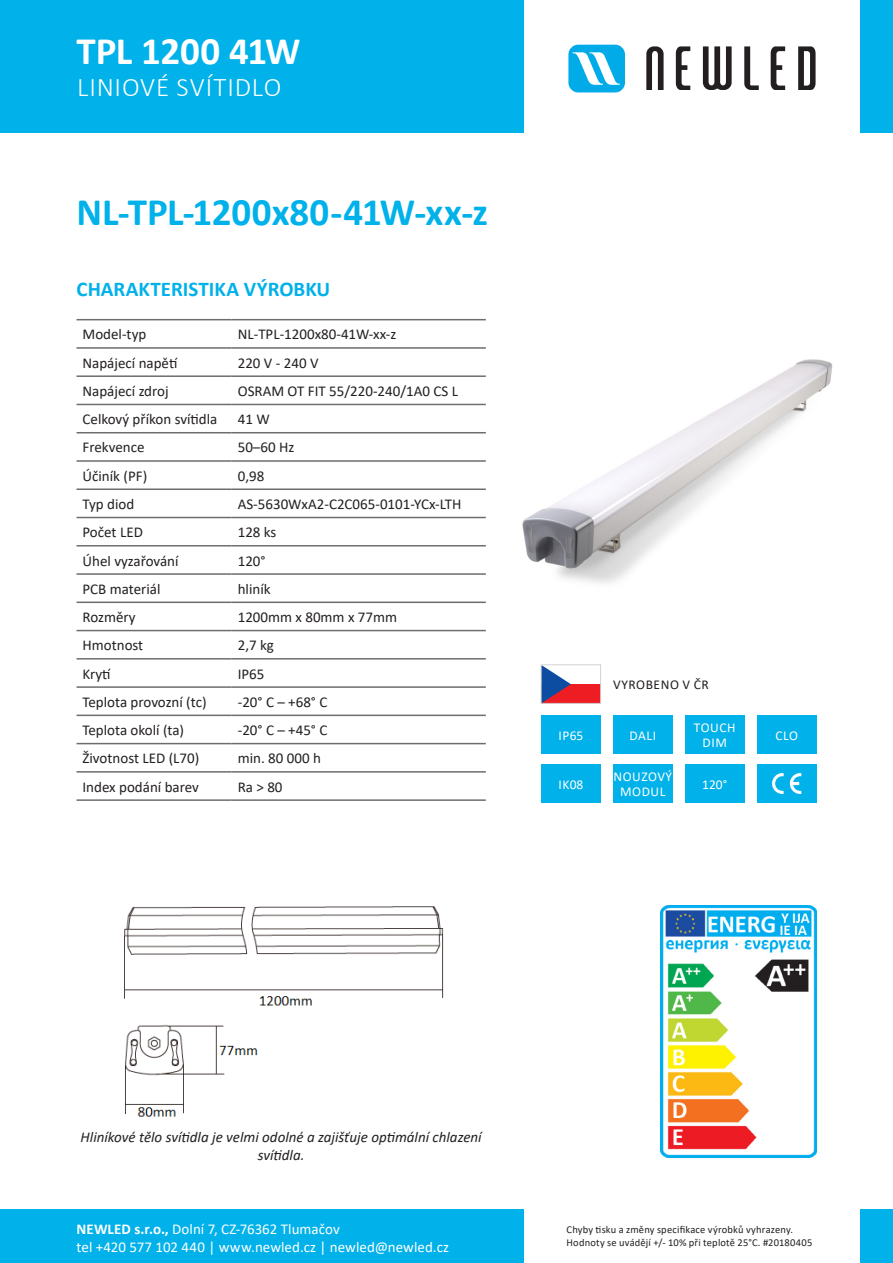
<style>
.page{position:relative;width:893px;height:1263px;background:#fff}
.page>*{position:absolute;margin:0;border:0;box-sizing:border-box;transform-origin:0 0}
.t1{font:700 39px "Calibri";letter-spacing:-.005em;color:#00b1ea}
.t2{font:700 39px "Calibri";letter-spacing:-.01em;color:#fff}
.t3{font:300 27px "Calibri";letter-spacing:.03em;color:#fff}
.t4{font:700 21px "Calibri";color:#00b1ea}
.t5{font:15px "Calibri";color:#231f20}
.t6{font:15px "Calibri";letter-spacing:.005em;color:#fff}
.t7{font:italic 15px/18px "Calibri";color:#231f20;text-align:center}
.t8{font:13.5px/15px "Calibri";letter-spacing:.04em;color:#fff;text-align:center}
.t9{font:13.5px "Calibri";letter-spacing:.04em;color:#231f20}
.t10{font:10.5px "Calibri";letter-spacing:.015em;color:#231f20}
.s1{font-weight:700}
</style>
<div class="page">
<img style="left:124px;top:906px;width:320px;height:211px">
<div style="left:0;top:0;width:523px;height:133px;background:#00b1ea"></div>
<div style="left:0;top:1210px;width:523px;height:53px;background:#00b1ea"></div>
<div style="left:861px;top:1210px;width:32px;height:53px;background:#00b1ea"></div>
<div style="left:861px;top:0;width:32px;height:133px;background:#00b1ea"></div>
<div style="left:568px;top:45px;width:57px;height:47px;background:#00abe7;border-radius:10px"></div>
<svg style="left:573px;top:52px;width:47px;height:33px"></svg>
<svg style="left:646px;top:46px;width:18px;height:44px"></svg>
<svg style="left:703px;top:46px;width:29px;height:44px"></svg>
<svg style="left:676px;top:46px;width:14px;height:44px"></svg>
<svg style="left:798px;top:46px;width:17px;height:44px"></svg>
<svg style="left:771px;top:46px;width:14px;height:44px"></svg>
<svg style="left:744px;top:46px;width:15px;height:44px"></svg>
<img style="left:660px;top:906px;width:156px;height:252px">
<img style="left:522px;top:359px;width:311px;height:224px">
<hr style="left:77px;top:319px;width:155px;height:1px;background:#6c6d70">
<hr style="left:232px;top:319px;width:254px;height:1px;background:#6c6d70">
<hr style="left:77px;top:347px;width:155px;height:2px;background:#6c6d70">
<hr style="left:232px;top:347px;width:254px;height:2px;background:#6c6d70">
<hr style="left:77px;top:375px;width:155px;height:2px;background:#6c6d70">
<hr style="left:232px;top:375px;width:254px;height:2px;background:#6c6d70">
<hr style="left:77px;top:404px;width:155px;height:1px;background:#6c6d70">
<hr style="left:232px;top:404px;width:254px;height:1px;background:#6c6d70">
<hr style="left:77px;top:432px;width:155px;height:1px;background:#6c6d70">
<hr style="left:232px;top:432px;width:254px;height:1px;background:#6c6d70">
<hr style="left:77px;top:460px;width:155px;height:2px;background:#6c6d70">
<hr style="left:232px;top:460px;width:254px;height:2px;background:#6c6d70">
<hr style="left:77px;top:488px;width:155px;height:2px;background:#6c6d70">
<hr style="left:232px;top:488px;width:254px;height:2px;background:#6c6d70">
<hr style="left:77px;top:517px;width:155px;height:1px;background:#6c6d70">
<hr style="left:232px;top:517px;width:254px;height:1px;background:#6c6d70">
<hr style="left:77px;top:545px;width:155px;height:1px;background:#6c6d70">
<hr style="left:232px;top:545px;width:254px;height:1px;background:#6c6d70">
<hr style="left:77px;top:573px;width:155px;height:2px;background:#6c6d70">
<hr style="left:232px;top:573px;width:254px;height:2px;background:#6c6d70">
<hr style="left:77px;top:601px;width:155px;height:2px;background:#6c6d70">
<hr style="left:232px;top:601px;width:254px;height:2px;background:#6c6d70">
<hr style="left:77px;top:630px;width:155px;height:1px;background:#6c6d70">
<hr style="left:232px;top:630px;width:254px;height:1px;background:#6c6d70">
<hr style="left:77px;top:658px;width:155px;height:1px;background:#6c6d70">
<hr style="left:232px;top:658px;width:254px;height:1px;background:#6c6d70">
<hr style="left:77px;top:686px;width:155px;height:2px;background:#6c6d70">
<hr style="left:232px;top:686px;width:254px;height:2px;background:#6c6d70">
<hr style="left:77px;top:715px;width:155px;height:1px;background:#6c6d70">
<hr style="left:232px;top:715px;width:254px;height:1px;background:#6c6d70">
<hr style="left:77px;top:743px;width:155px;height:1px;background:#6c6d70">
<hr style="left:232px;top:743px;width:254px;height:1px;background:#6c6d70">
<hr style="left:77px;top:771px;width:155px;height:2px;background:#6c6d70">
<hr style="left:232px;top:771px;width:254px;height:2px;background:#6c6d70">
<hr style="left:77px;top:799px;width:155px;height:2px;background:#6c6d70">
<hr style="left:232px;top:799px;width:254px;height:2px;background:#6c6d70">
<div style="left:541px;top:715px;width:60px;height:39px;background:#00b1ea"></div>
<div style="left:541px;top:764px;width:60px;height:39px;background:#00b1ea"></div>
<div style="left:685px;top:715px;width:59px;height:39px;background:#00b1ea"></div>
<div style="left:685px;top:764px;width:59px;height:39px;background:#00b1ea"></div>
<div style="left:613px;top:715px;width:60px;height:39px;background:#00b1ea"></div>
<div style="left:613px;top:764px;width:60px;height:39px;background:#00b1ea"></div>
<div style="left:757px;top:715px;width:59px;height:39px;background:#00b1ea"></div>
<div style="left:757px;top:764px;width:59px;height:39px;background:#00b1ea"></div>
<svg style="left:772px;top:773px;width:29px;height:21px"></svg>
<div style="left:541px;top:684px;width:60px;height:19px;background:#ee1d23"></div>
<svg style="left:543px;top:666px;width:28px;height:36px"></svg>
<div style="left:541px;top:664px;width:60px;height:40px;border:1px solid #d1d2d4"></div>
<p class="t2" style="left:77px;top:23px;width:226px">TPL 1200 41W</p>
<p class="t3" style="left:77px;top:71px;width:206px">LINIOVÉ SVÍTIDLO</p>
<p class="t1" style="left:77px;top:184px;width:413px">NL-TPL-1200x80-41W-xx-z</p>
<p class="t4" style="left:77px;top:275px;width:255px">CHARAKTERISTIKA VÝROBKU</p>
<p class="t5" style="left:83px;top:324px;width:65px">Model-typ</p>
<p class="t5" style="left:238px;top:324px;width:160px">NL-TPL-1200x80-41W-xx-z</p>
<p class="t5" style="left:83px;top:352px;width:96px">Napájecí napětí</p>
<p class="t5" style="left:238px;top:352px;width:82px">220 V - 240 V</p>
<p class="t5" style="left:83px;top:381px;width:88px">Napájecí zdroj</p>
<p class="t5" style="left:238px;top:381px;width:222px">OSRAM OT FIT 55/220-240/1A0 CS L</p>
<p class="t5" style="left:83px;top:409px;width:136px">Celkový příkon svítidla</p>
<p class="t5" style="left:238px;top:409px;width:33px">41 W</p>
<p class="t5" style="left:83px;top:437px;width:63px">Frekvence</p>
<p class="t5" style="left:238px;top:437px;width:58px">50–60 Hz</p>
<p class="t5" style="left:83px;top:465px;width:66px">Účiník (PF)</p>
<p class="t5" style="left:238px;top:465px;width:28px">0,98</p>
<p class="t5" style="left:83px;top:494px;width:53px">Typ diod</p>
<p class="t5" style="left:238px;top:494px;width:225px">AS-5630WxA2-C2C065-0101-YCx-LTH</p>
<p class="t5" style="left:83px;top:522px;width:62px">Počet LED</p>
<p class="t5" style="left:238px;top:522px;width:40px">128 ks</p>
<p class="t5" style="left:83px;top:550px;width:98px">Úhel vyzařování</p>
<p class="t5" style="left:238px;top:550px;width:29px">120°</p>
<p class="t5" style="left:83px;top:578px;width:79px">PCB materiál</p>
<p class="t5" style="left:238px;top:578px;width:34px">hliník</p>
<p class="t5" style="left:83px;top:607px;width:55px">Rozměry</p>
<p class="t5" style="left:238px;top:607px;width:161px">1200mm x 80mm x 77mm</p>
<p class="t5" style="left:83px;top:635px;width:62px">Hmotnost</p>
<p class="t5" style="left:238px;top:635px;width:38px">2,7 kg</p>
<p class="t5" style="left:83px;top:663px;width:30px">Krytí</p>
<p class="t5" style="left:238px;top:663px;width:28px">IP65</p>
<p class="t5" style="left:83px;top:691px;width:126px">Teplota provozní (tc)</p>
<p class="t5" style="left:238px;top:691px;width:91px">-20° C – +68° C</p>
<p class="t5" style="left:83px;top:720px;width:103px">Teplota okolí (ta)</p>
<p class="t5" style="left:238px;top:720px;width:91px">-20° C – +45° C</p>
<p class="t5" style="left:83px;top:748px;width:118px">Životnost LED (L70)</p>
<p class="t5" style="left:238px;top:748px;width:85px">min. 80 000 h</p>
<p class="t5" style="left:83px;top:776px;width:118px">Index podání barev</p>
<p class="t5" style="left:238px;top:776px;width:46px">Ra &gt; 80</p>
<p class="t8" style="left:559px;top:727px;width:26px">IP65</p>
<p class="t8" style="left:559px;top:776px;width:26px">IK08</p>
<p class="t9" style="left:613px;top:675px;width:97px">VYROBENO V ČR</p>
<p class="t8" style="left:629px;top:727px;width:28px">DALI</p>
<p class="t8" style="left:613px;top:769px;width:60px">NOUZOVÝ<br>MODUL</p>
<p class="t8" style="left:694px;top:720px;width:43px">TOUCH<br>DIM</p>
<p class="t8" style="left:702px;top:776px;width:27px">120°</p>
<p class="t8" style="left:775px;top:727px;width:24px">CLO</p>
<p class="t7" style="left:81px;top:1127px;width:403px">Hliníkové tělo svítidla je velmi odolné a zajišťuje optimální chlazení svítidla.</p>
<p class="t6" style="left:77px;top:1218px;width:265px"><span class="s1">NEWLED s.r.o.,</span> Dolní 7, CZ-76362 Tlumačov</p>
<p class="t6" style="left:77px;top:1236px;width:374px">tel +420 577 102 440 | www.newled.cz | newled@newled.cz</p>
<p class="t10" style="left:567px;top:1223px;width:228px">Chyby tisku a změny specifikace výrobků vyhrazeny.</p>
<p class="t10" style="left:567px;top:1235px;width:247px">Hodnoty se uvádějí +/- 10% při teplotě 25°C. #20180405</p>
</div>
